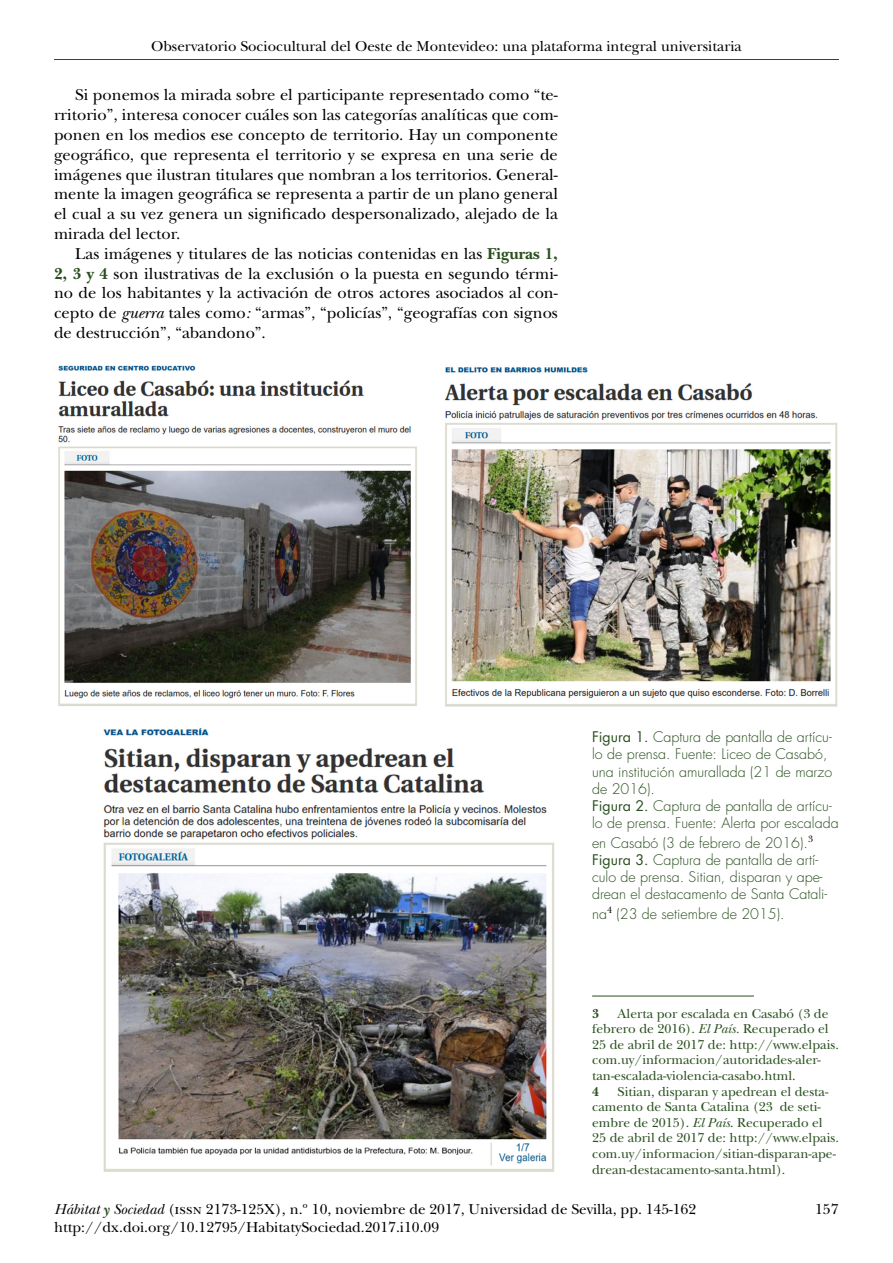
<style>
.page{position:relative;width:893px;height:1263px;background:#fff}
.page>*{position:absolute;margin:0;border:0;box-sizing:border-box;transform-origin:0 0}
.TXT_normal{font:16.5px/19.8px "New Baskerville Std";color:#000;text-align:justify}
.t1{font:15px "New Baskerville Std";color:#000}
.TXT_PIEFOTO{font:300 14.25px/17.1px "Futura Std";color:#294f1e}
.TXT_NOTAPIE{font:13.5px/15.6px "New Baskerville Std";color:#294f1e}
.TXT_NOTAPIE_filete{font:13.5px/15.6px "New Baskerville Std";color:#294f1e}
.TXT_NOTAPIE_filete-2{font:700 13.5px "New Baskerville Std";color:#294f1e}
.TXT_NOTAPIE-2{font:700 13.5px "New Baskerville Std";color:#294f1e}
.s1{font-weight:700;color:#294f1e}
.s2{font-style:italic}
.s3{font-weight:400}
.s4{font-weight:700;font-style:italic;color:#294f1e}
</style>
<div class="page">
<hr style="left:54px;top:59px;width:785px;height:1px;background:#294f1e">
<img style="left:58px;top:365px;width:359px;height:341px">
<img style="left:445px;top:367px;width:393px;height:340px">
<img style="left:103px;top:728px;width:452px;height:444px">
<hr style="left:592px;top:996px;width:162px;height:1px;background:#294f1e">
<p class="t1" style="left:151px;top:37px;width:592px">Observatorio Sociocultural del Oeste de Montevideo: una plataforma integral universitaria</p>
<p class="TXT_normal" style="left:54px;top:85px;width:505px;text-indent:21px">Si ponemos la mirada sobre el participante representado como “te&shy;rritorio”, interesa conocer cuáles son las categorías analíticas que com&shy;ponen en los medios ese concepto de territorio. Hay un componente geográfico, que representa el territorio y se expresa en una serie de imágenes que ilustran titulares que nombran a los territorios. General&shy;mente la imagen geográfica se representa a partir de un plano general el cual a su vez genera un significado despersonalizado, alejado de la mirada del lector.</p>
<p class="TXT_normal" style="left:54px;top:244px;width:505px;text-indent:21px">Las imágenes y titulares de las noticias contenidas en las <span class="s1">Figuras 1, 2, 3 y 4</span> son ilustrativas de la exclusión o la puesta en segundo térmi&shy;no de los habitantes y la activación de otros actores asociados al con&shy;cepto de <span class="s2">guerra</span> tales como<span class="s2">:</span> “armas”, “policías”, “geografías con signos de destrucción”, “abandono”.</p>
<p class="TXT_PIEFOTO" style="left:592px;top:729px;width:242px"><span class="s3">Figura 1.</span> Captura de pantalla de artícu&shy;lo de prensa. Fuente: Liceo de Casabó, una institución amurallada (21 de marzo de 2016).</p>
<p class="TXT_PIEFOTO" style="left:592px;top:797px;width:248px"><span class="s3">Figura 2.</span> Captura de pantalla de artícu&shy;lo de prensa. Fuente: Alerta por escalada</p>
<p class="TXT_PIEFOTO" style="left:592px;top:834px;width:222px">en Casabó (3 de febrero de 2016).<sup>3</sup></p>
<p class="TXT_PIEFOTO" style="left:592px;top:851px;width:237px"><span class="s3">Figura 3.</span> Captura de pantalla de artí&shy;culo de prensa. Sitian, disparan y ape&shy;drean el destacamento de Santa Catali-</p>
<p class="TXT_PIEFOTO" style="left:592px;top:905px;width:194px">na<sup>4</sup> (23 de setiembre de 2015).</p>
<p class="TXT_NOTAPIE_filete" style="left:592px;top:1005px;width:248px;text-indent:26px">Alerta por escalada en Casabó (3 de febrero de 2016). <span class="s2">El País.</span> Recuperado el 25 de abril de 2017 de: http://www.elpais. com.uy/informacion/autoridades-aler&shy;tan-escalada-violencia-casabo.html.</p>
<p class="TXT_NOTAPIE-2" style="left:592px;top:1083px;width:9px">4</p>
<p class="TXT_NOTAPIE_filete-2" style="left:592px;top:1005px;width:9px">3</p>
<p class="TXT_NOTAPIE" style="left:592px;top:1083px;width:248px;text-indent:26px">Sitian, disparan y apedrean el desta&shy;camento de Santa Catalina (23 de seti&shy;embre de 2015). <span class="s2">El País</span>. Recuperado el 25 de abril de 2017 de: http://www.elpais. com.uy/informacion/sitian-disparan-ape&shy;drean-destacamento-santa.html).</p>
<p class="t1" style="left:54px;top:1201px;width:644px"><span class="s2">Hábitat</span> <span class="s4">y</span> <span class="s2">Sociedad</span> (issn 2173-125X), n.º 10, noviembre de 2017, Universidad de Sevilla, pp. 145-162</p>
<p class="t1" style="left:815px;top:1201px;width:25px">157</p>
<p class="t1" style="left:54px;top:1219px;width:387px">http://dx.doi.org/10.12795/HabitatySociedad.2017.i10.09</p>
</div>
